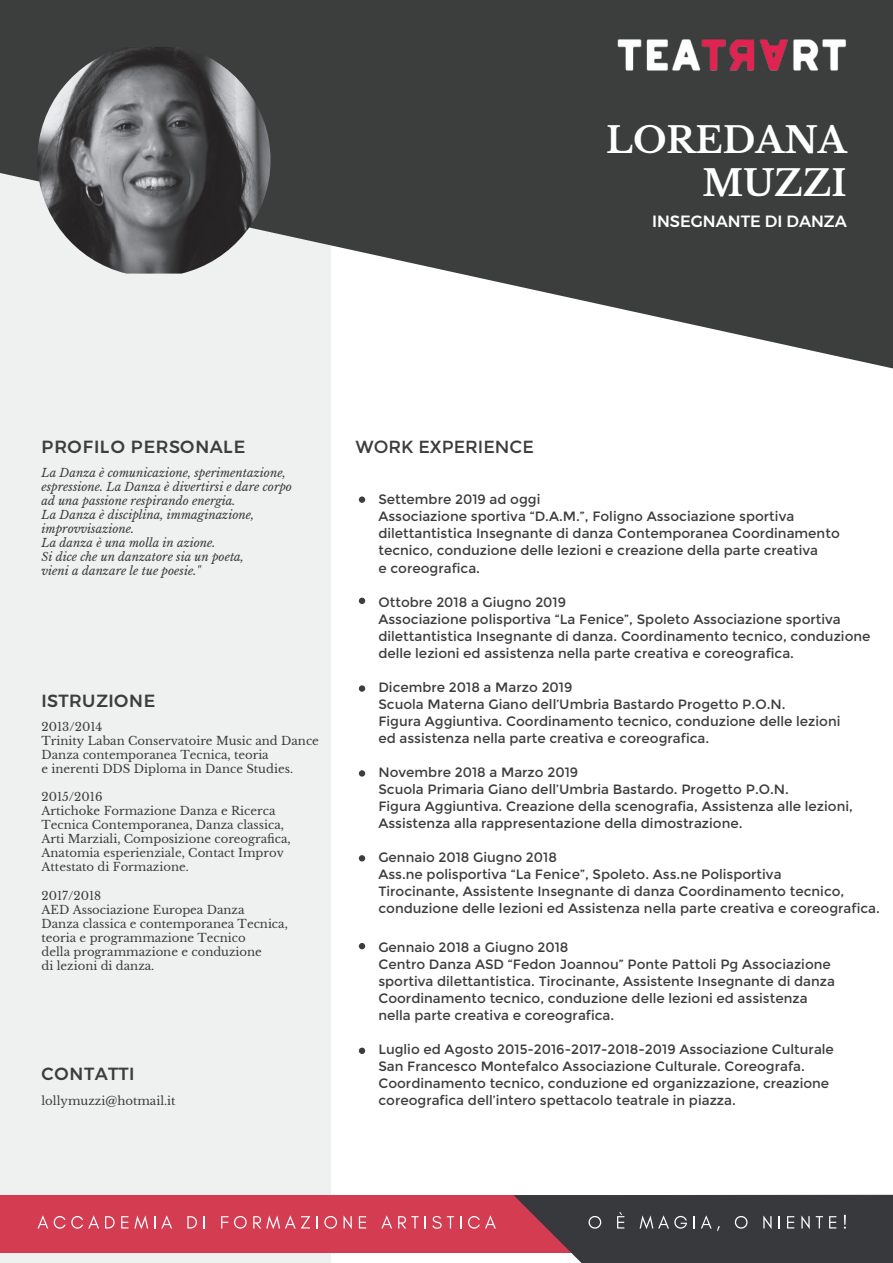
<style>
.page{position:relative;width:893px;height:1263px;background:#fff}
.page>*{position:absolute;margin:0;border:0;box-sizing:border-box;transform-origin:0 0}
.t1{font:700 35.55px/42.8px "Libre Baskerville";color:#fff;text-align:right}
.t2{font:500 17.55px "Montserrat";letter-spacing:.025em;color:#3b3e3c}
.t3{font:500 17.55px "Montserrat";letter-spacing:.045em;color:#3b3e3c}
.t4{font:17.55px "Montserrat";color:#3b3e3c}
.t5{font:500 16.2px "Montserrat";color:#fff}
.t6{font:13.5px/17px "Montserrat";color:#3b3e3c}
.t7{font:11.7px/14px "Libre Baskerville";color:#3b3e3c}
.t8{font:italic 11.7px/14px "Libre Baskerville";color:#3b3e3c}
</style>
<div class="page">
<div style="left:0;top:0;width:331px;height:1263px;background:#eff0f0"></div>
<svg style="left:0;top:0;width:893px;height:368px;fill:#3b3e3c"></svg>
<img style="left:598px;top:0;width:263px;height:77px">
<div style="left:0;top:1195px;width:688px;height:57px;background:#d33c51"></div>
<svg style="left:514px;top:1195px;width:379px;height:68px;background:#4a4246"></svg>
<svg style="left:37px;top:1215px;width:11px;height:13px"></svg>
<svg style="left:54px;top:1215px;width:45px;height:14px"></svg>
<svg style="left:105px;top:1216px;width:10px;height:12px"></svg>
<svg style="left:121px;top:1216px;width:7px;height:12px"></svg>
<svg style="left:134px;top:1215px;width:14px;height:14px"></svg>
<svg style="left:154px;top:1216px;width:1px;height:12px"></svg>
<svg style="left:161px;top:1215px;width:11px;height:13px"></svg>
<svg style="left:187px;top:1216px;width:10px;height:12px"></svg>
<svg style="left:203px;top:1216px;width:2px;height:12px"></svg>
<svg style="left:221px;top:1216px;width:7px;height:12px"></svg>
<svg style="left:234px;top:1216px;width:13px;height:12px"></svg>
<svg style="left:253px;top:1215px;width:57px;height:14px"></svg>
<svg style="left:316px;top:1216px;width:2px;height:12px"></svg>
<svg style="left:324px;top:1216px;width:13px;height:12px"></svg>
<svg style="left:344px;top:1216px;width:8px;height:13px"></svg>
<svg style="left:359px;top:1216px;width:7px;height:12px"></svg>
<svg style="left:381px;top:1215px;width:11px;height:13px"></svg>
<svg style="left:398px;top:1216px;width:21px;height:12px"></svg>
<svg style="left:425px;top:1216px;width:1px;height:12px"></svg>
<svg style="left:432px;top:1216px;width:22px;height:13px"></svg>
<svg style="left:460px;top:1216px;width:1px;height:12px"></svg>
<svg style="left:468px;top:1215px;width:28px;height:14px"></svg>
<img style="left:37px;top:47px;width:234px;height:227px">
<div style="left:359px;top:496px;width:6px;height:7px;background:#3b3e3c;border-radius:50%"></div>
<svg style="left:359px;top:598px;width:6px;height:6px"></svg>
<div style="left:359px;top:685px;width:6px;height:7px;background:#3b3e3c;border-radius:50%"></div>
<div style="left:359px;top:770px;width:6px;height:7px;background:#3b3e3c;border-radius:50%"></div>
<svg style="left:359px;top:855px;width:6px;height:6px"></svg>
<svg style="left:359px;top:943px;width:6px;height:6px"></svg>
<div style="left:359px;top:1047px;width:6px;height:7px;background:#3b3e3c;border-radius:50%"></div>
<h1 class="t1" style="left:606px;top:119px;width:242px">LOREDANA<br>MUZZI</h1>
<p class="t5" style="left:652px;top:209px;width:196px">INSEGNANTE DI DANZA</p>
<p class="t3" style="left:42px;top:433px;width:205px">PROFILO PERSONALE</p>
<p class="t8" style="left:42px;top:466px;width:252px">La Danza è comunicazione, sperimentazione, espressione. La Danza è divertirsi e dare corpo ad una passione respirando energia.<br>La Danza è disciplina, immaginazione, improvvisazione.<br>La danza è una molla in azione.<br>Si dice che un danzatore sia un poeta,<br>vieni a danzare le tue poesie."</p>
<p class="t2" style="left:42px;top:687px;width:115px">ISTRUZIONE</p>
<p class="t7" style="left:42px;top:720px;width:279px">2013/2014<br>Trinity Laban Conservatoire Music and Dance Danza contemporanea Tecnica, teoria<br>e inerenti DDS Diploma in Dance Studies.</p>
<p class="t7" style="left:42px;top:790px;width:251px">2015/2016<br>Artichoke Formazione Danza e Ricerca Tecnica Contemporanea, Danza classica, Arti Marziali, Composizione coreografica, Anatomia esperienziale, Contact Improv Attestato di Formazione.</p>
<p class="t7" style="left:42px;top:888px;width:248px">2017/2018<br>AED Associazione Europea Danza<br>Danza classica e contemporanea Tecnica, teoria e programmazione Tecnico<br>della programmazione e conduzione<br>di lezioni di danza.</p>
<p class="t2" style="left:42px;top:1060px;width:95px">CONTATTI</p>
<p class="t7" style="left:42px;top:1093px;width:136px">lollymuzzi@hotmail.it</p>
<p class="t4" style="left:355px;top:436px;width:180px">WORK EXPERIENCE</p>
<p class="t6" style="left:378px;top:491px;width:463px">Settembre 2019 ad oggi<br>Associazione sportiva “D.A.M.”, Foligno Associazione sportiva dilettantistica Insegnante di danza Contemporanea Coordinamento tecnico, conduzione delle lezioni e creazione della parte creativa<br>e coreografica.</p>
<p class="t6" style="left:378px;top:593px;width:494px">Ottobre 2018 a Giugno 2019<br>Associazione polisportiva “La Fenice”, Spoleto Associazione sportiva dilettantistica Insegnante di danza. Coordinamento tecnico, conduzione delle lezioni ed assistenza nella parte creativa e coreografica.</p>
<p class="t6" style="left:378px;top:678px;width:464px">Dicembre 2018 a Marzo 2019<br>Scuola Materna Giano dell’Umbria Bastardo Progetto P.O.N.<br>Figura Aggiuntiva. Coordinamento tecnico, conduzione delle lezioni ed assistenza nella parte creativa e coreografica.</p>
<p class="t6" style="left:378px;top:763px;width:476px">Novembre 2018 a Marzo 2019<br>Scuola Primaria Giano dell’Umbria Bastardo. Progetto P.O.N.<br>Figura Aggiuntiva. Creazione della scenografia, Assistenza alle lezioni, Assistenza alla rappresentazione della dimostrazione.</p>
<p class="t6" style="left:378px;top:848px;width:503px">Gennaio 2018 Giugno 2018<br>Ass.ne polisportiva “La Fenice”, Spoleto. Ass.ne Polisportiva<br>Tirocinante, Assistente Insegnante di danza Coordinamento tecnico, conduzione delle lezioni ed Assistenza nella parte creativa e coreografica.</p>
<p class="t6" style="left:378px;top:939px;width:458px">Gennaio 2018 a Giugno 2018<br>Centro Danza ASD “Fedon Joannou” Ponte Pattoli Pg Associazione sportiva dilettantistica. Tirocinante, Assistente Insegnante di danza Coordinamento tecnico, conduzione delle lezioni ed assistenza nella parte creativa e coreografica.</p>
<p class="t6" style="left:378px;top:1041px;width:457px">Luglio ed Agosto 2015-2016-2017-2018-2019 Associazione Culturale San Francesco Montefalco Associazione Culturale. Coreografa.<br>Coordinamento tecnico, conduzione ed organizzazione, creazione coreografica dell’intero spettacolo teatrale in piazza.</p>
</div>
